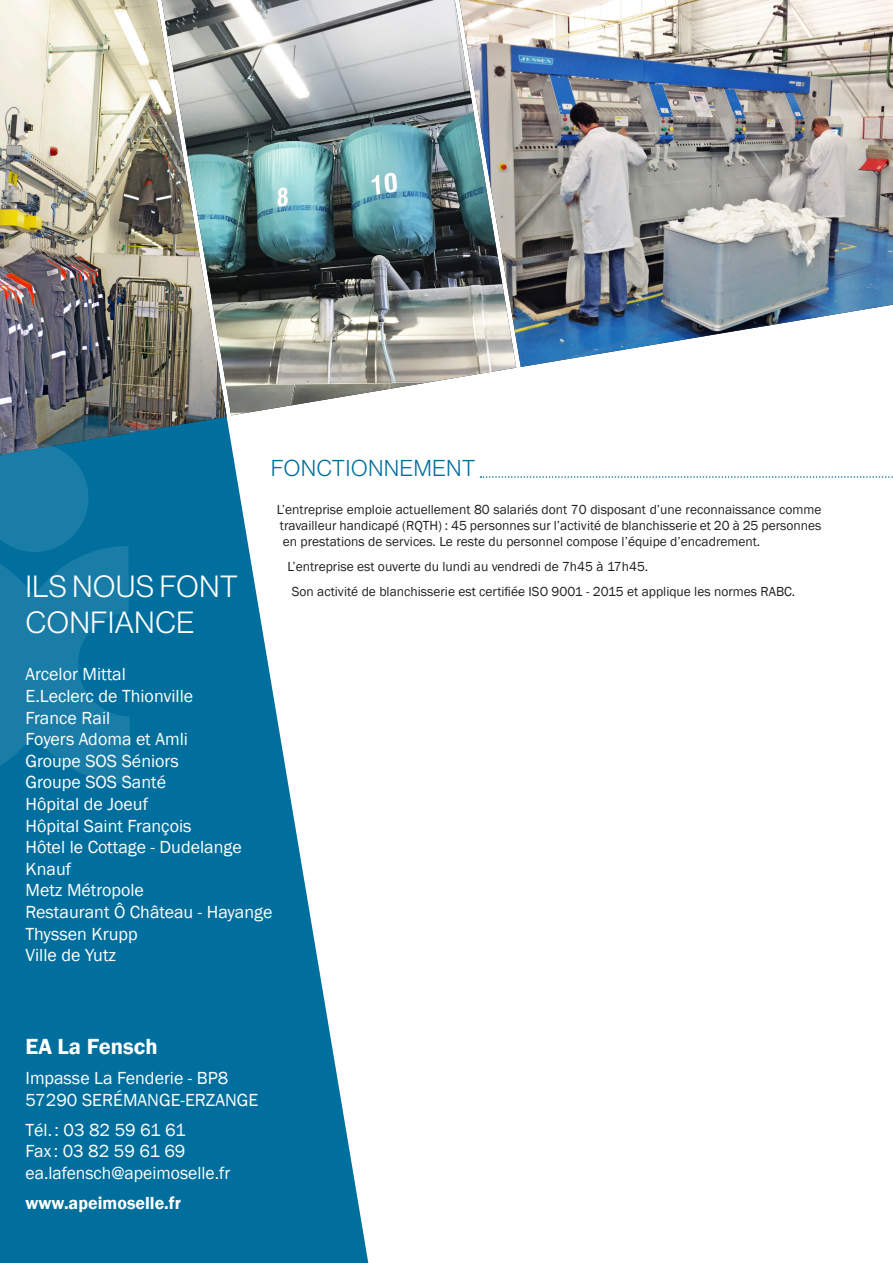
<style>
.page{position:relative;width:893px;height:1263px;background:#fff}
.page>*{position:absolute;margin:0;border:0;box-sizing:border-box;transform-origin:0 0}
.t1{font:30px "N Haas Grotesk DS Pro 45 Lt";letter-spacing:.025em;color:#fff}
.t2{font:22.5px "N Haas Grotesk DS Pro 45 Lt";letter-spacing:.035em;color:#006f9e}
.t3{font:600 22.5px "Franklin Gothic";color:#fff}
.t4{font:18px/21.6px "Franklin Gothic";color:#fff}
.t5{font:600 18px "Franklin Gothic";color:#fff}
.t6{font:13.5px/16.2px "Franklin Gothic";color:#231f20;text-align:justify}
</style>
<div class="page">
<svg style="left:0;top:415px;width:368px;height:848px;fill:#006f9e"></svg>
<img style="left:516px;top:0;width:377px;height:367px">
<img style="left:227px;top:0;width:289px;height:415px">
<img style="left:0;top:0;width:227px;height:455px">
<svg style="left:0;top:443px;width:130px;height:341px;background:#1178a3"></svg>
<svg style="left:480px;top:476px;width:413px;height:2px"></svg>
<p class="t2" style="left:271px;top:456px;width:206px">FONCTIONNEMENT</p>
<p class="t6" style="left:277px;top:502px;width:546px">L’entreprise emploie actuellement 80 salariés dont 70 disposant d’une reconnaissance comme travailleur handicapé (RQTH) : 45 personnes sur l’activité de blanchisserie et 20 à 25 personnes en prestations de services. Le reste du personnel compose l’équipe d’encadrement.</p>
<p class="t6" style="left:287px;top:559px;width:362px">L’entreprise est ouverte du lundi au vendredi de 7h45 à 17h45.</p>
<p class="t1" style="left:26px;top:570px;width:214px">ILS NOUS FONT</p>
<p class="t6" style="left:292px;top:583px;width:505px">Son activité de blanchisserie est certifiée ISO 9001 - 2015 et applique les normes RABC.</p>
<p class="t1" style="left:26px;top:606px;width:170px">CONFIANCE</p>
<p class="t4" style="left:26px;top:664px;width:102px">Arcelor Mittal</p>
<p class="t4" style="left:26px;top:685px;width:169px">E.Leclerc de Thionville</p>
<p class="t4" style="left:26px;top:707px;width:86px">France Rail</p>
<p class="t4" style="left:26px;top:729px;width:164px">Foyers Adoma et Amli</p>
<p class="t4" style="left:26px;top:750px;width:155px">Groupe SOS Séniors</p>
<p class="t4" style="left:26px;top:772px;width:142px">Groupe SOS Santé</p>
<p class="t4" style="left:26px;top:793px;width:124px">Hôpital de Joeuf</p>
<p class="t4" style="left:26px;top:815px;width:168px">Hôpital Saint François</p>
<p class="t4" style="left:26px;top:837px;width:218px">Hôtel le Cottage - Dudelange</p>
<p class="t4" style="left:26px;top:858px;width:47px">Knauf</p>
<p class="t4" style="left:26px;top:880px;width:120px">Metz Métropole</p>
<p class="t4" style="left:26px;top:901px;width:248px">Restaurant Ô Château - Hayange</p>
<p class="t4" style="left:26px;top:923px;width:114px">Thyssen Krupp</p>
<p class="t4" style="left:26px;top:945px;width:92px">Ville de Yutz</p>
<p class="t3" style="left:26px;top:1032px;width:134px">EA La Fensch</p>
<p class="t4" style="left:26px;top:1067px;width:234px">Impasse La Fenderie - BP8<br>57290 SERÉMANGE-ERZANGE</p>
<p class="t4" style="left:26px;top:1119px;width:162px">Tél.: 03 82 59 61 61</p>
<p class="t4" style="left:26px;top:1141px;width:162px">Fax : 03 82 59 61 69</p>
<p class="t4" style="left:26px;top:1162px;width:206px">ea.lafensch@apeimoselle.fr</p>
<p class="t5" style="left:26px;top:1192px;width:157px">www.apeimoselle.fr</p>
</div>
